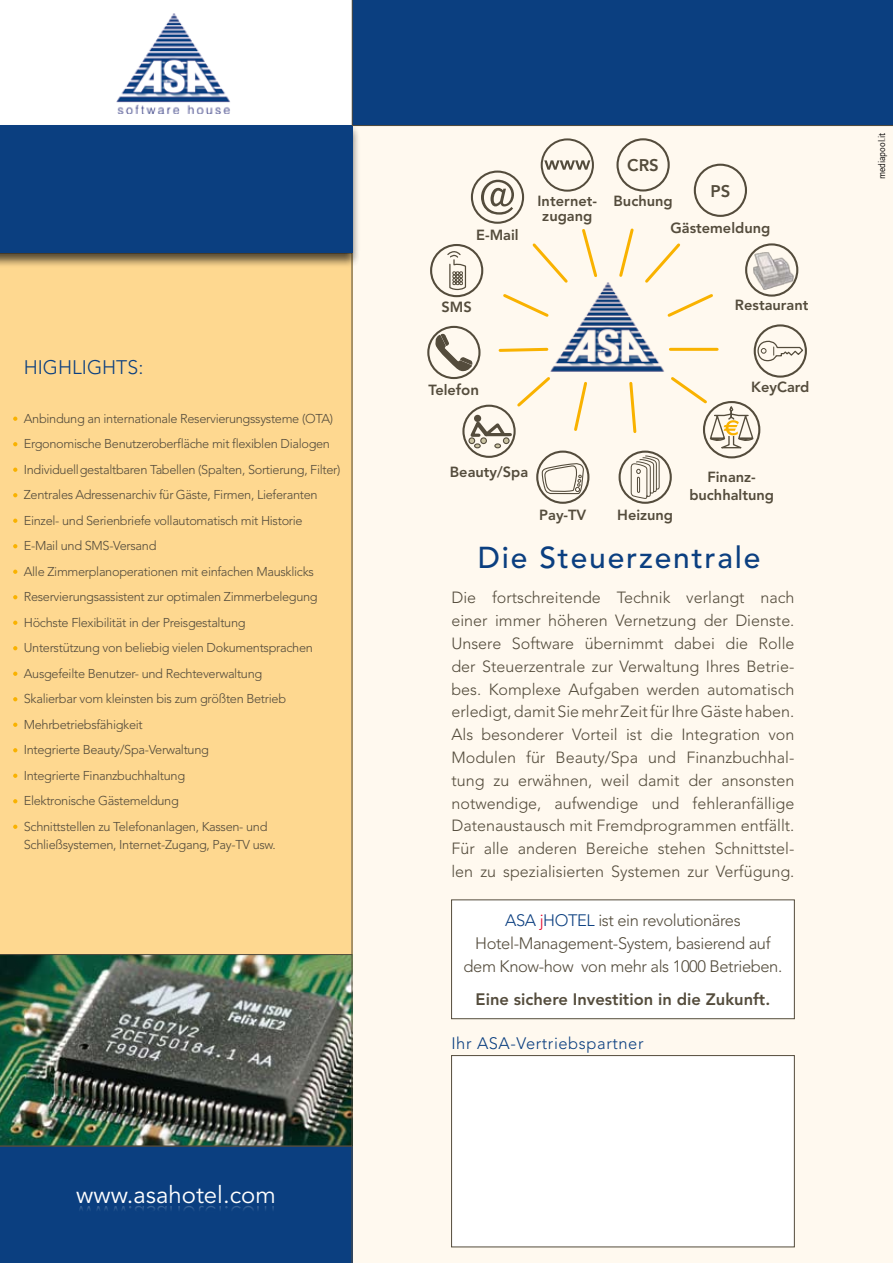
<style>
.page{position:relative;width:893px;height:1263px;background:#fff}
.page>*{position:absolute;margin:0;border:0;box-sizing:border-box;transform-origin:0 0}
.t1{font:500 30px "Avenir";letter-spacing:.06em;color:#0b3f80}
.t2{font:24px "Avenir";color:#fff}
.t3{font:300 19.5px "Avenir";color:#0b3f80}
.t4{font:800 16.8px "Avenir";color:#544c3c}
.t5{font:300 16.5px/22.8px "Avenir";letter-spacing:-.025em;color:#544c3c;text-align:center}
.t6{font:800 16.5px "Avenir";color:#544c3c}
.t7{font:300 16.5px "Avenir";letter-spacing:.035em;color:#0b3f80}
.t8{font:300 16.2px/22.8px "Avenir";color:#544c3c;text-align:justify}
.t9{font:800 14.55px/15px "Avenir";color:#544c3c}
.t10{font:300 12.75px/25.5px "Avenir";letter-spacing:-.025em;color:#544c3c}
.t11{font:9.75px "Foundry Journal";color:#000}
.s1{font-size:15.15px}
.s2{color:#0b3f80}
.s3{color:#e20026}
</style>
<div class="page">
<div style="left:336px;top:0;width:557px;height:1263px;background:#fff9ef"></div>
<div style="left:0;top:274px;width:352px;height:680px;background:#fed890"></div>
<div style="left:0;top:0;width:352px;height:142px;background:#fff"></div>
<div style="left:0;top:124px;width:366px;height:150px;background:#000;opacity:.65"></div>
<div style="left:0;top:125px;width:352px;height:128px;background:#0b3f80"></div>
<div style="left:352px;top:0;width:541px;height:126px;background:#0b3f80"></div>
<img style="left:116px;top:13px;width:114px;height:100px">
<div style="left:0;top:1146px;width:352px;height:117px;background:#0b3f80"></div>
<div style="left:451px;top:1055px;width:343px;height:192px;background:#fff;border:1px solid #544c3c"></div>
<img style="left:599px;top:282px;width:65px;height:90px">
<div style="left:616px;top:138px;width:54px;height:54px;border:2px solid #544c3c;border-radius:50%"></div>
<div style="left:541px;top:138px;width:53px;height:54px;border:2px solid #544c3c;border-radius:50%"></div>
<svg style="left:544px;top:160px;width:46px;height:10px"></svg>
<svg style="left:481px;top:180px;width:33px;height:35px"></svg>
<div style="left:471px;top:171px;width:53px;height:53px;border:2px solid #544c3c;border-radius:50%"></div>
<svg style="left:630px;top:455px;width:30px;height:44px"></svg>
<div style="left:619px;top:451px;width:53px;height:53px;border:2px solid #544c3c;border-radius:50%"></div>
<div style="left:745px;top:243px;width:53px;height:54px;border:2px solid #544c3c;border-radius:50%"></div>
<img style="left:750px;top:249px;width:45px;height:42px">
<svg style="left:757px;top:341px;width:47px;height:21px"></svg>
<div style="left:754px;top:324px;width:53px;height:54px;border:2px solid #544c3c;border-radius:50%"></div>
<div style="left:694px;top:164px;width:53px;height:53px;border:2px solid #544c3c;border-radius:50%"></div>
<div style="left:703px;top:401px;width:57px;height:57px;border:2px solid #544c3c;border-radius:50%"></div>
<svg style="left:619px;top:228px;width:15px;height:49px"></svg>
<svg style="left:642px;top:243px;width:39px;height:42px"></svg>
<hr style="left:670px;top:348px;width:47px;height:3px;background:#f9b200">
<svg style="left:667px;top:294px;width:46px;height:23px"></svg>
<svg style="left:629px;top:381px;width:8px;height:52px"></svg>
<svg style="left:435px;top:229px;width:164px;height:266px"></svg>
<svg style="left:671px;top:377px;width:84px;height:72px"></svg>
<div style="left:451px;top:900px;width:343px;height:119px;background:#fff;border:1px solid #544c3c"></div>
<img style="left:0;top:954px;width:352px;height:192px">
<svg style="left:13px;top:417px;width:4px;height:4px"></svg>
<svg style="left:13px;top:442px;width:4px;height:4px"></svg>
<svg style="left:13px;top:468px;width:4px;height:4px"></svg>
<svg style="left:13px;top:493px;width:4px;height:4px"></svg>
<svg style="left:13px;top:519px;width:4px;height:4px"></svg>
<svg style="left:13px;top:544px;width:4px;height:4px"></svg>
<svg style="left:13px;top:570px;width:4px;height:4px"></svg>
<svg style="left:13px;top:595px;width:4px;height:4px"></svg>
<svg style="left:13px;top:621px;width:4px;height:4px"></svg>
<svg style="left:13px;top:646px;width:4px;height:4px"></svg>
<svg style="left:13px;top:672px;width:4px;height:4px"></svg>
<svg style="left:13px;top:697px;width:4px;height:4px"></svg>
<svg style="left:13px;top:723px;width:4px;height:4px"></svg>
<svg style="left:13px;top:748px;width:4px;height:4px"></svg>
<svg style="left:13px;top:774px;width:4px;height:4px"></svg>
<svg style="left:13px;top:799px;width:4px;height:4px"></svg>
<svg style="left:13px;top:825px;width:4px;height:4px"></svg>
<h3 class="t3" style="left:24px;top:356px;width:121px">HIGHLIGHTS:</h3>
<p class="t10" style="left:24px;top:405px;width:318px">Anbindung an internationale Reservierungssysteme (OTA)<br>Ergonomische Benutzeroberfläche mit flexiblen Dialogen Individuell gestaltbaren Tabellen (Spalten, Sortierung, Filter)<br>Zentrales Adressenarchiv für Gäste, Firmen, Lieferanten Einzel- und Serienbriefe vollautomatisch mit Historie<br>E-Mail und SMS-Versand<br>Alle Zimmerplanoperationen mit einfachen Mausklicks Reservierungsassistent zur optimalen Zimmerbelegung Höchste Flexibilität in der Preisgestaltung<br>Unterstützung von beliebig vielen Dokumentsprachen Ausgefeilte Benutzer- und Rechteverwaltung<br>Skalierbar vom kleinsten bis zum größten Betrieb Mehrbetriebsfähigkeit<br>Integrierte Beauty/Spa-Verwaltung<br>Integrierte Finanzbuchhaltung<br>Elektronische Gästemeldung<br>Schnittstellen zu Telefonanlagen, Kassen- und</p>
<p class="t10" style="left:24px;top:831px;width:253px">Schließsystemen, Internet-Zugang, Pay-TV usw.</p>
<h2 class="t2" style="left:76px;top:1181px;width:201px">www.asahotel.com</h2>
<p class="t9" style="left:476px;top:228px;width:44px">E-Mail</p>
<h3 class="t4" style="left:627px;top:155px;width:33px">CRS</h3>
<p class="t9" style="left:542px;top:194px;width:132px;text-indent:-5px">Internet- Buchung zugang</p>
<h3 class="t4" style="left:710px;top:181px;width:21px">PS</h3>
<p class="t9" style="left:670px;top:220px;width:101px">Gästemeldung</p>
<p class="t9" style="left:442px;top:300px;width:32px">SMS</p>
<p class="t9" style="left:735px;top:298px;width:75px">Restaurant</p>
<p class="t9" style="left:429px;top:382px;width:52px">Tele<span class="s1">fon</span></p>
<p class="t9" style="left:751px;top:380px;width:60px">KeyCard</p>
<p class="t9" style="left:450px;top:464px;width:80px">Beauty/Spa</p>
<p class="t9" style="left:689px;top:468px;width:86px;line-height:17.5px;text-align:center">Finanz&shy;buchhaltung</p>
<p class="t9" style="left:539px;top:507px;width:49px">Pay-TV</p>
<p class="t9" style="left:617px;top:507px;width:57px">Heizung</p>
<h1 class="t1" style="left:478px;top:541px;width:284px">Die Steuerzentrale</h1>
<p class="t8" style="left:451px;top:586px;width:345px">Die fortschreitende Technik verlangt nach einer immer höheren Vernetzung der Dienste.<br>Unsere Software übernimmt dabei die Rolle der Steuerzentrale zur Verwaltung Ihres Betrie&shy;bes. Komplexe Aufgaben werden automatisch erledigt, damit Sie mehr Zeit für Ihre Gäste haben.<br>Als besonderer Vorteil ist die Integration von Modulen für Beauty/Spa und Finanzbuchhal&shy;tung zu erwähnen, weil damit der ansonsten notwendige, aufwendige und fehleranfällige Datenaustausch mit Fremdprogrammen entfällt.<br>Für alle anderen Bereiche stehen Schnittstel&shy;len zu spezialisierten Systemen zur Verfügung.</p>
<p class="t5" style="left:464px;top:909px;width:320px"><span class="s2">ASA</span> <span class="s3">j</span><span class="s2">HOTEL</span> ist ein revolutionäres<br>Hotel-Management-System, basierend auf dem Know-how von mehr als 1000 Betrieben.</p>
<p class="t6" style="left:476px;top:989px;width:296px">Eine sichere Investition in die Zukunft.</p>
<p class="t7" style="left:451px;top:1034px;width:194px">Ihr ASA-Vertriebspartner</p>
<p class="t11" style="left:877px;top:179px;width:48px;rotate:-90deg">mediapool.it</p>
</div>
